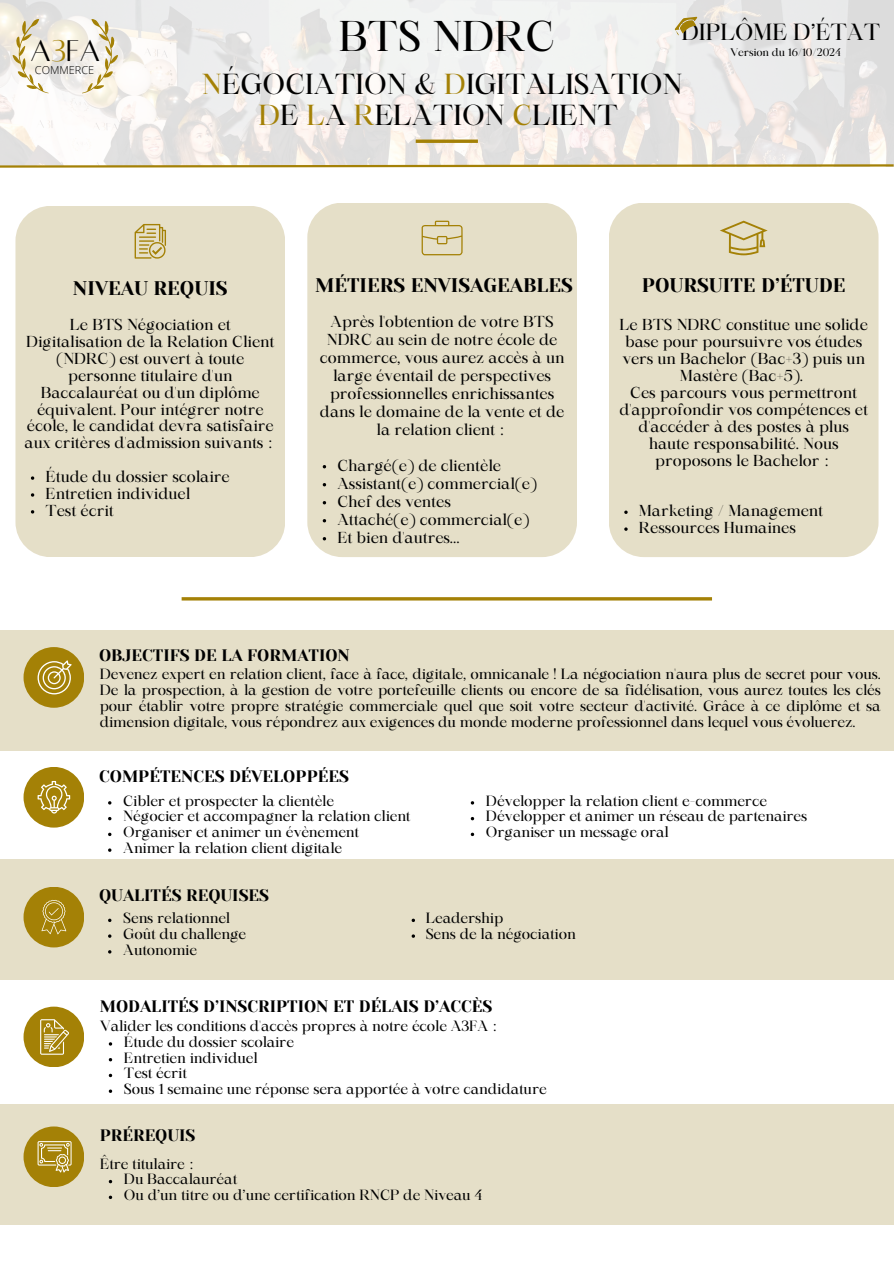
<style>
.page{position:relative;width:894px;height:1264px;background:#fff}
.page>*{position:absolute;margin:0;border:0;box-sizing:border-box;transform-origin:0 0}
.t1{font:41.25px "Maharlika";color:#000}
.t2{font:33.15px "Alta regular";color:#000}
.t3{font:27.75px/30.3px "Maharlika";color:#000;text-align:center}
.t4{font:22.35px "Maharlika";letter-spacing:-.005em;color:#000}
.t5{font:19.65px "Yeseva One";color:#000}
.t6{font:16.5px "Yeseva One";color:#000}
.t7{font:15.15px/16.8px "Maharlika";color:#000;text-align:center}
.t8{font:14.25px/15.8px "Maharlika";letter-spacing:-.005em;color:#000;text-align:justify}
.t9{font:300 10.95px "Open Sans";color:#000}
.t10{font:10.5px "Maharlika";letter-spacing:-.005em;color:#000}
.s1{color:#a48106}
</style>
<div class="page">
<img style="left:0;top:0;width:893px;height:163px">
<svg style="left:415px;top:139px;width:63px;height:4px"></svg>
<svg style="left:0;top:163px;width:893px;height:5px"></svg>
<div style="left:15px;top:206px;width:270px;height:350px;background:#e5dfc8;border-radius:35px"></div>
<svg style="left:134px;top:224px;width:32px;height:35px"></svg>
<svg style="left:31px;top:476px;width:3px;height:4px"></svg>
<div style="left:307px;top:203px;width:270px;height:354px;background:#e5dfc8;border-radius:35px"></div>
<svg style="left:421px;top:221px;width:41px;height:34px"></svg>
<div style="left:608px;top:203px;width:270px;height:354px;background:#e5dfc8;border-radius:35px"></div>
<svg style="left:720px;top:221px;width:47px;height:34px"></svg>
<hr style="left:181px;top:597px;width:530px;height:3px;background:#a48106">
<div style="left:0;top:630px;width:893px;height:121px;background:#e5dfc8"></div>
<div style="left:24px;top:647px;width:60px;height:60px;background:#a48106;border-radius:50%"></div>
<svg style="left:38px;top:660px;width:33px;height:34px"></svg>
<div style="left:24px;top:767px;width:60px;height:60px;background:#a48106;border-radius:50%"></div>
<svg style="left:38px;top:781px;width:32px;height:32px"></svg>
<div style="left:0;top:859px;width:893px;height:121px;background:#e5dfc8"></div>
<div style="left:24px;top:886px;width:60px;height:61px;background:#a48106;border-radius:50%"></div>
<svg style="left:41px;top:899px;width:25px;height:35px"></svg>
<svg style="left:411px;top:918px;width:4px;height:4px"></svg>
<div style="left:24px;top:1006px;width:60px;height:61px;background:#a48106;border-radius:50%"></div>
<svg style="left:40px;top:1019px;width:29px;height:35px"></svg>
<div style="left:0;top:1104px;width:893px;height:120px;background:#e5dfc8"></div>
<div style="left:24px;top:1126px;width:60px;height:61px;background:#a48106;border-radius:50%"></div>
<svg style="left:38px;top:1141px;width:33px;height:31px"></svg>
<svg style="left:13px;top:19px;width:36px;height:74px"></svg>
<svg style="left:82px;top:19px;width:36px;height:74px"></svg>
<svg style="left:671px;top:12px;width:29px;height:24px"></svg>
<svg style="left:470px;top:832px;width:4px;height:4px"></svg>
<p class="t2" style="left:30px;top:34px;width:72px">A<span class="s1">3</span>FA</p>
<p class="t9" style="left:35px;top:63px;width:61px">COMMERCE</p>
<p class="t4" style="left:681px;top:23px;width:200px">DIPLÔME D’ÉTAT</p>
<p class="t10" style="left:729px;top:48px;width:112px">Version du 16/10/2024</p>
<h6 class="t1" style="left:338px;top:19px;width:218px">BTS NDRC</h6>
<p class="t3" style="left:202px;top:72px;width:481px"><span class="s1">N</span>ÉGOCIATION &amp; <span class="s1">D</span>IGITALISATION<br><span class="s1">D</span>E <span class="s1">L</span>A <span class="s1">R</span>ELATION <span class="s1">C</span>LIENT</p>
<p class="t5" style="left:73px;top:277px;width:156px">NIVEAU REQUIS</p>
<p class="t7" style="left:25px;top:318px;width:251px">Le BTS Négociation et<br>Digitalisation de la Relation Client (NDRC) est ouvert à toute personne titulaire d'un<br>Baccalauréat ou d'un diplôme équivalent. Pour intégrer notre école, le candidat devra satisfaire aux critères d'admission suivants :</p>
<h2 class="t7" style="left:45px;top:469px;width:186px">Étude du dossier scolaire</h2>
<h1 class="t7" style="left:45px;top:486px;width:146px">Entretien individuel</h1>
<p class="t7" style="left:45px;top:503px;width:70px">Test écrit</p>
<h4 class="t5" style="left:315px;top:274px;width:259px">MÉTIERS ENVISAGEABLES</h4>
<p class="t7" style="left:320px;top:313px;width:246px;line-height:18px">Après l'obtention de votre BTS<br>NDRC au sein de notre école de commerce, vous aurez accès à un large éventail de perspectives professionnelles enrichissantes dans le domaine de la vente et de la relation client :</p>
<p class="t7" style="left:337px;top:458px;width:165px">Chargé(e) de clientèle</p>
<h5 class="t7" style="left:337px;top:476px;width:201px">Assistant(e) commercial(e)</h5>
<p class="t7" style="left:337px;top:494px;width:115px">Chef des ventes</p>
<p class="t7" style="left:337px;top:512px;width:193px">Attaché(e) commercial(e)</p>
<p class="t7" style="left:337px;top:530px;width:124px">Et bien d'autres...</p>
<p class="t5" style="left:641px;top:274px;width:205px">POURSUITE D’ÉTUDE</p>
<p class="t7" style="left:619px;top:318px;width:250px">Le BTS NDRC constitue une solide base pour poursuivre vos études vers un Bachelor (Bac+3) puis un<br>Mastère (Bac+5).</p>
<p class="t7" style="left:619px;top:385px;width:250px">Ces parcours vous permettront d'approfondir vos compétences et d'accéder à des postes à plus haute responsabilité. Nous proposons le Bachelor :</p>
<p class="t7" style="left:638px;top:504px;width:186px">Marketing / Management</p>
<p class="t7" style="left:638px;top:520px;width:158px">Ressources Humaines</p>
<p class="t6" style="left:99px;top:646px;width:252px">OBJECTIFS DE LA FORMATION</p>
<p class="t8" style="left:100px;top:667px;width:782px">Devenez expert en relation client, face à face, digitale, omnicanale ! La négociation n'aura plus de secret pour vous.<br>De la prospection, à la gestion de votre portefeuille clients ou encore de sa fidélisation, vous aurez toutes les clés pour établir votre propre stratégie commerciale quel que soit votre secteur d'activité. Grâce à ce diplôme et sa dimension digitale, vous répondrez aux exigences du monde moderne professionnel dans lequel vous évoluerez.</p>
<p class="t6" style="left:99px;top:766px;width:251px">COMPÉTENCES DÉVELOPPÉES</p>
<p class="t8" style="left:123px;top:794px;width:212px">Cibler et prospecter la clientèle</p>
<p class="t8" style="left:123px;top:809px;width:289px">Négocier et accompagner la relation client</p>
<p class="t8" style="left:123px;top:825px;width:237px">Organiser et animer un évènement</p>
<p class="t8" style="left:123px;top:841px;width:220px">Animer la relation client digitale</p>
<p class="t6" style="left:99px;top:885px;width:171px">QUALITÉS REQUISES</p>
<h5 class="t8" style="left:123px;top:911px;width:108px">Sens relationnel</h5>
<p class="t8" style="left:123px;top:927px;width:124px">Goût du challenge</p>
<h5 class="t8" style="left:123px;top:943px;width:75px">Autonomie</h5>
<p class="t8" style="left:486px;top:794px;width:282px">Développer la relation client e-commerce</p>
<p class="t8" style="left:486px;top:809px;width:322px">Développer et animer un réseau de partenaires</p>
<p class="t8" style="left:486px;top:825px;width:184px">Organiser un message oral</p>
<p class="t8" style="left:425px;top:911px;width:79px">Leadership</p>
<p class="t8" style="left:425px;top:927px;width:151px">Sens de la négociation</p>
<p class="t6" style="left:100px;top:997px;width:394px">MODALITÉS D’INSCRIPTION ET DÉLAIS D’ACCÈS</p>
<p class="t8" style="left:100px;top:1019px;width:397px">Valider les conditions d'accès propres à notre école A3FA :</p>
<p class="t8" style="left:124px;top:1035px;width:171px">Étude du dossier scolaire</p>
<p class="t8" style="left:124px;top:1050px;width:135px">Entretien individuel</p>
<h6 class="t8" style="left:124px;top:1066px;width:64px">Test écrit</h6>
<p class="t8" style="left:124px;top:1082px;width:424px">Sous 1 semaine une réponse sera apportée à votre candidature</p>
<p class="t6" style="left:100px;top:1125px;width:97px">PRÉREQUIS</p>
<h6 class="t8" style="left:100px;top:1156px;width:94px">Être titulaire :</h6>
<p class="t8" style="left:124px;top:1172px;width:115px">Du Baccalauréat</p>
<p class="t8" style="left:124px;top:1188px;width:359px">Ou d’un titre ou d’une certification RNCP de Niveau 4</p>
</div>
